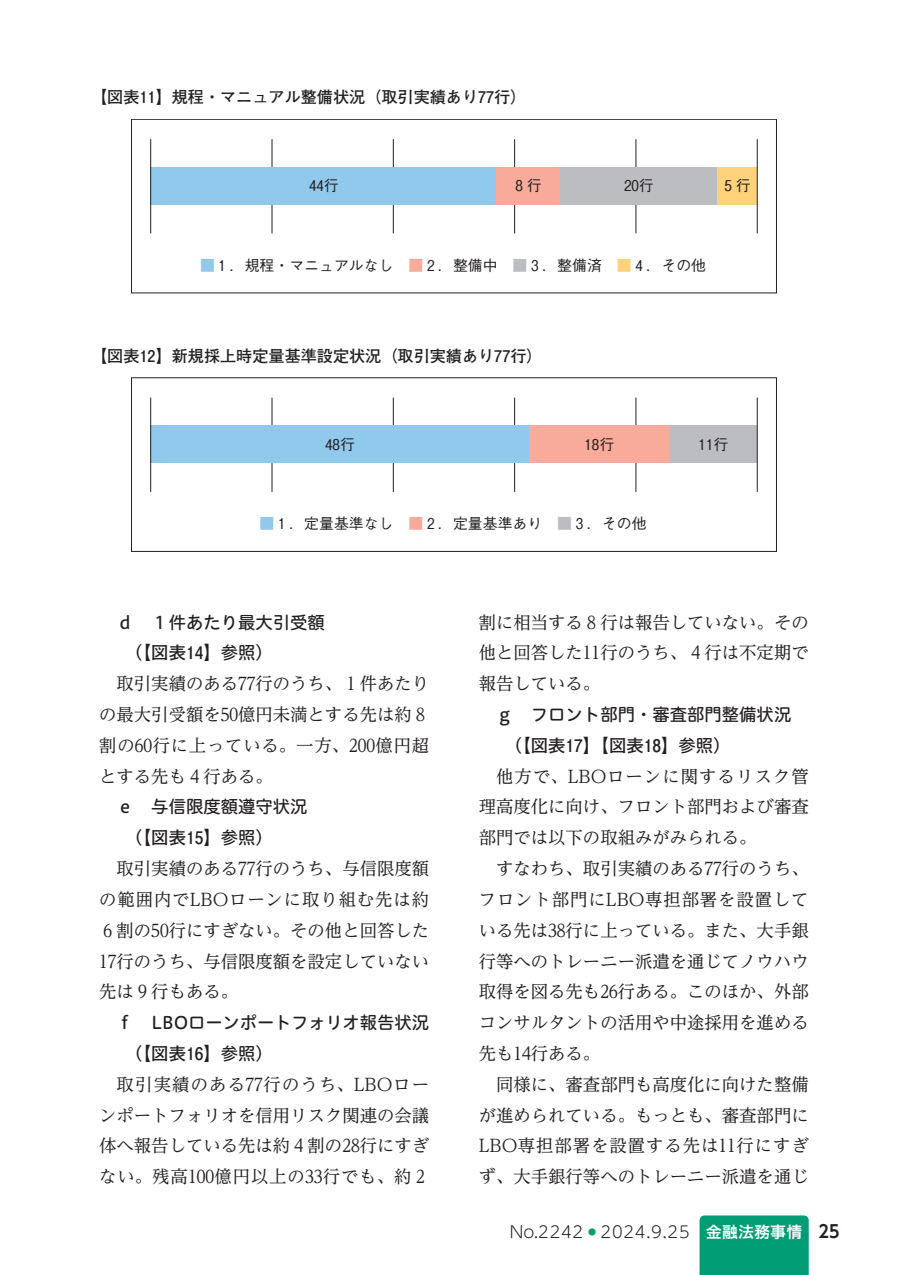
<style>
.page{position:relative;width:903px;height:1275px;background:#fff}
.page>*{position:absolute;margin:0;border:0;box-sizing:border-box;transform-origin:0 0}
.t1{font:17.32px/30.8px "UD Reimin Pr 6 N";color:#231f20;text-align:justify}
.t2{font:17.32px "Hiragino UD Sans R Std N W5";color:#231f20}
.t3{font:700 17.32px "Futo Go B101 Pr 6 N";color:#231f20}
.t4{font:700 16.1px "Futo Go B101 Pr 6 N";color:#231f20}
.t5{font:300 16.1px "UD Shin M Go Pr 6 N";letter-spacing:.05em;color:#231f20}
.t6{font:500 14.88px "Gothic BBB Pr 6 N";color:#231f20}
.s1{color:#91c9ed}
.s2{color:#f8aa9b}
.s3{color:#bcbdc0}
.s4{color:#fed17b}
.s5{font-family:"Hiragino UD Sans R Std N W5";font-weight:400}
.s6{font-family:"Hiragino UD Sans Std N W6";font-weight:400;color:#fff}
.s7{font-family:"UD Shin Go C Oeiz Pr 6 N De B";font-weight:400;font-size:17.32px}
</style>
<div class="page">
<div style="left:131px;top:378px;width:646px;height:174px;border:1px solid #231f20"></div>
<hr style="left:272px;top:398px;width:1px;height:94px;background:#231f20">
<hr style="left:393px;top:398px;width:1px;height:94px;background:#231f20">
<hr style="left:514px;top:398px;width:1px;height:94px;background:#231f20">
<hr style="left:636px;top:398px;width:1px;height:94px;background:#231f20">
<div style="left:151px;top:425px;width:378px;height:38px;background:#91c9ed"></div>
<div style="left:529px;top:425px;width:141px;height:38px;background:#f8aa9b"></div>
<div style="left:670px;top:425px;width:87px;height:38px;background:#bcbdc0"></div>
<hr style="left:757px;top:398px;width:1px;height:94px;background:#231f20">
<hr style="left:150px;top:398px;width:1px;height:94px;background:#231f20">
<div style="left:131px;top:119px;width:646px;height:174px;border:1px solid #231f20"></div>
<hr style="left:272px;top:139px;width:1px;height:94px;background:#231f20">
<hr style="left:393px;top:139px;width:1px;height:94px;background:#231f20">
<hr style="left:514px;top:139px;width:1px;height:94px;background:#231f20">
<hr style="left:636px;top:139px;width:1px;height:94px;background:#231f20">
<div style="left:151px;top:167px;width:346px;height:37px;background:#91c9ed"></div>
<div style="left:497px;top:167px;width:63px;height:37px;background:#f8aa9b"></div>
<div style="left:560px;top:167px;width:157px;height:37px;background:#bcbdc0"></div>
<div style="left:717px;top:167px;width:40px;height:37px;background:#fed17b"></div>
<hr style="left:757px;top:139px;width:1px;height:94px;background:#231f20">
<hr style="left:150px;top:139px;width:1px;height:94px;background:#231f20">
<div style="left:699px;top:1215px;width:110px;height:60px;background:#009c74"></div>
<p class="t4" style="left:91px;top:85px;width:437px">【図表11】規程・マニュアル整備状況（取引実績あり77行）</p>
<p class="t6" style="left:309px;top:174px;width:31px">44行</p>
<p class="t6" style="left:515px;top:174px;width:28px">8 行</p>
<p class="t6" style="left:624px;top:174px;width:31px">20行</p>
<p class="t6" style="left:724px;top:174px;width:28px">5 行</p>
<p class="t6" style="left:200px;top:253px;width:507px"><span class="s1">■</span> 1 ．規程・マニュアルなし　<span class="s2">■</span> 2 ．整備中　<span class="s3">■</span> 3 ．整備済　<span class="s4">■</span> 4 ．その他</p>
<p class="t4" style="left:91px;top:343px;width:453px">【図表12】新規採上時定量基準設定状況（取引実績あり77行）</p>
<p class="t6" style="left:325px;top:432px;width:31px">48行</p>
<p class="t6" style="left:584px;top:432px;width:31px">18行</p>
<p class="t6" style="left:698px;top:432px;width:31px">11行</p>
<p class="t6" style="left:260px;top:512px;width:388px"><span class="s1">■</span> 1 ．定量基準なし　<span class="s2">■</span> 2 ．定量基準あり　<span class="s3">■</span> 3 ．その他</p>
<p class="t2" style="left:117px;top:609px;width:210px">ｄ　 1 件あたり最大引受額</p>
<p class="t3" style="left:125px;top:639px;width:149px"><span class="s5">（</span>【図表14】<span class="s5">参照）</span></p>
<p class="t1" style="left:99px;top:668px;width:331px;text-align:left;text-indent:17px">取引実績のある77行のうち、 1 件あたりの最大引受額を50億円未満とする先は約 8割の60行に上っている。一方、200億円超とする先も 4 行ある。</p>
<p class="t2" style="left:117px;top:794px;width:192px">ｅ　与信限度額遵守状況</p>
<p class="t3" style="left:125px;top:824px;width:149px"><span class="s5">（</span>【図表15】<span class="s5">参照）</span></p>
<p class="t1" style="left:99px;top:853px;width:331px;text-indent:17px">取引実績のある77行のうち、与信限度額の範囲内でLBOローンに取り組む先は約6 割の50行にすぎない。その他と回答した17行のうち、与信限度額を設定していない先は 9 行もある。</p>
<p class="t2" style="left:117px;top:1009px;width:314px">ｆ　LBOローンポートフォリオ報告状況</p>
<p class="t3" style="left:125px;top:1040px;width:149px"><span class="s5">（</span>【図表16】<span class="s5">参照）</span></p>
<p class="t1" style="left:99px;top:1068px;width:331px;text-indent:17px">取引実績のある77行のうち、LBOローンポートフォリオを信用リスク関連の会議体へ報告している先は約 4 割の28行にすぎない。残高100億円以上の33行でも、約 2</p>
<p class="t1" style="left:479px;top:606px;width:331px">割に相当する 8 行は報告していない。その他と回答した11行のうち、 4 行は不定期で報告している。</p>
<p class="t2" style="left:496px;top:701px;width:297px">ｇ　フロント部門・審査部門整備状況</p>
<p class="t3" style="left:505px;top:731px;width:227px"><span class="s5">（</span>【図表17】【図表18】<span class="s5">参照）</span></p>
<p class="t1" style="left:479px;top:760px;width:331px;text-indent:17px">他方で、LBOローンに関するリスク管理高度化に向け、フロント部門および審査部門では以下の取組みがみられる。</p>
<p class="t1" style="left:479px;top:853px;width:331px;text-indent:17px">すなわち、取引実績のある77行のうち、フロント部門にLBO専担部署を設置している先は38行に上っている。また、大手銀行等へのトレーニー派遣を通じてノウハウ取得を図る先も26行ある。このほか、外部コンサルタントの活用や中途採用を進める先も14行ある。</p>
<p class="t1" style="left:479px;top:1068px;width:331px;text-indent:17px">同様に、審査部門も高度化に向けた整備が進められている。もっとも、審査部門にLBO専担部署を設置する先は11行にすぎず、大手銀行等へのトレーニー派遣を通じ</p>
<p class="t5" style="left:510px;top:1218px;width:331px">No.2242 <sup>●</sup> 2024.9.25 <span class="s6">金融法務事情</span> <span class="s7">25</span></p>
</div>
